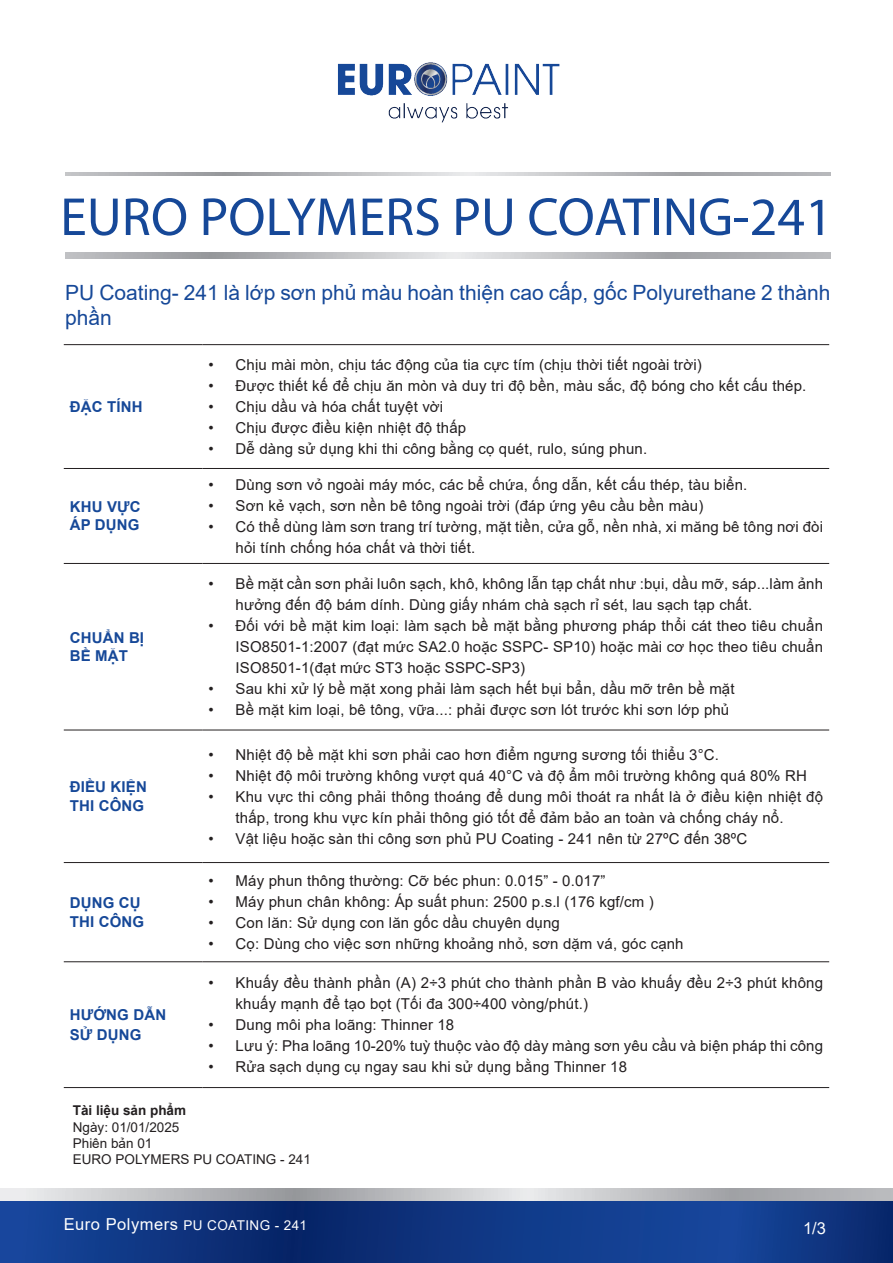
<style>
.page{position:relative;width:893px;height:1263px;background:#fff}
.page>*{position:absolute;margin:0;border:0;box-sizing:border-box;transform-origin:0 0}
.t1{font:54px "Myriad Pro";color:#164898}
.t2{font:21px/25.2px "Arial";color:#164898}
.t3{font:16.5px "Arial";color:#fff}
.t4{font:15px/21px "Arial";letter-spacing:.01em;color:#231f20}
.t5{font:700 15px/19.5px "Arial";letter-spacing:.01em;color:#164898}
.t6{font:13.5px/16.2px "Arial";color:#231f20}
.t7{font:13.5px "Arial";letter-spacing:.03em;color:#fff}
.t8{font:700 13.5px "Arial";color:#231f20}
.s1{font-size:16.5px}
</style>
<div class="page">
<svg style="left:0;top:1200px;width:893px;height:63px;background:#123985"></svg>
<svg style="left:0;top:1188px;width:893px;height:12px;background:#bebfc2"></svg>
<hr style="left:64px;top:344px;width:139px;height:1px;background:#231f20">
<hr style="left:203px;top:344px;width:626px;height:1px;background:#231f20">
<hr style="left:64px;top:468px;width:139px;height:1px;background:#231f20">
<hr style="left:203px;top:468px;width:626px;height:1px;background:#231f20">
<hr style="left:64px;top:563px;width:139px;height:1px;background:#231f20">
<hr style="left:203px;top:563px;width:626px;height:1px;background:#231f20">
<hr style="left:64px;top:730px;width:139px;height:1px;background:#231f20">
<hr style="left:203px;top:730px;width:626px;height:1px;background:#231f20">
<hr style="left:64px;top:862px;width:139px;height:1px;background:#231f20">
<hr style="left:203px;top:862px;width:626px;height:1px;background:#231f20">
<hr style="left:64px;top:961px;width:139px;height:1px;background:#231f20">
<hr style="left:203px;top:961px;width:626px;height:1px;background:#231f20">
<hr style="left:64px;top:1087px;width:139px;height:1px;background:#231f20">
<hr style="left:203px;top:1087px;width:626px;height:1px;background:#231f20">
<img style="left:338px;top:62px;width:222px;height:61px">
<svg style="left:65px;top:252px;width:765px;height:6px;background:#b9babd"></svg>
<svg style="left:65px;top:172px;width:765px;height:4px;background:#b9babd"></svg>
<h1 class="t1" style="left:60px;top:184px;width:774px">EURO POLYMERS PU COATING-241</h1>
<h2 class="t2" style="left:65px;top:280px;width:767px">PU Coating- 241 là lớp sơn phủ màu hoàn thiện cao cấp, gốc Polyurethane 2 thành phần</h2>
<p class="t5" style="left:70px;top:397px;width:74px">ĐẶC TÍNH</p>
<p class="t5" style="left:70px;top:498px;width:72px;line-height:18px">KHU VỰC<br>ÁP DỤNG</p>
<p class="t5" style="left:70px;top:629px;width:76px;line-height:18px">CHUẨN BỊ<br>BỀ MẶT</p>
<p class="t5" style="left:70px;top:777px;width:79px">ĐIỀU KIỆN<br>THI CÔNG</p>
<p class="t5" style="left:70px;top:893px;width:76px">DỤNG CỤ<br>THI CÔNG</p>
<p class="t5" style="left:70px;top:1005px;width:98px">HƯỚNG DẪN<br>SỬ DỤNG</p>
<p class="t4" style="left:209px;top:354px;width:495px">• Chịu mài mòn, chịu tác động của tia cực tím (chịu thời tiết ngoài trời)</p>
<p class="t4" style="left:209px;top:375px;width:599px">• Được thiết kế để chịu ăn mòn và duy tri độ bền, màu sắc, độ bóng cho kết cấu thép.</p>
<p class="t4" style="left:209px;top:396px;width:236px">• Chịu dầu và hóa chất tuyệt vời</p>
<p class="t4" style="left:209px;top:417px;width:259px">• Chịu được điều kiện nhiệt độ thấp</p>
<p class="t4" style="left:209px;top:438px;width:440px">• Dễ dàng sử dụng khi thi công bằng cọ quét, rulo, súng phun.</p>
<p class="t4" style="left:209px;top:474px;width:540px">• Dùng sơn vỏ ngoài máy móc, các bể chứa, ống dẫn, kết cấu thép, tàu biển.</p>
<p class="t4" style="left:209px;top:495px;width:496px">• Sơn kẻ vạch, sơn nền bê tông ngoài trời (đáp ứng yêu cầu bền màu)</p>
<p class="t4" style="left:236px;top:516px;width:589px;text-indent:-27px">• Có thể dùng làm sơn trang trí tường, mặt tiền, cửa gỗ, nền nhà, xi măng bê tông nơi đòi hỏi tính chống hóa chất và thời tiết.</p>
<p class="t4" style="left:236px;top:573px;width:589px;text-indent:-27px">• Bề mặt cần sơn phải luôn sạch, khô, không lẫn tạp chất như :bụi, dầu mỡ, sáp...làm ảnh hưởng đến độ bám dính. Dùng giấy nhám chà sạch rỉ sét, lau sạch tạp chất.</p>
<p class="t4" style="left:236px;top:615px;width:589px;text-align:justify;text-indent:-27px">• Đối với bề mặt kim loại: làm sạch bề mặt bằng phương pháp thổi cát theo tiêu chuẩn ISO8501-1:2007 (đạt mức SA2.0 hoặc SSPC- SP10) hoặc mài cơ học theo tiêu chuẩn ISO8501-1(đạt mức ST3 hoặc SSPC-SP3)</p>
<p class="t4" style="left:209px;top:678px;width:527px">• Sau khi xử lý bề mặt xong phải làm sạch hết bụi bẩn, dầu mỡ trên bề mặt</p>
<p class="t4" style="left:209px;top:699px;width:522px">• Bề mặt kim loại, bê tông, vữa...: phải được sơn lót trước khi sơn lớp phủ</p>
<p class="t4" style="left:209px;top:744px;width:512px">• Nhiệt độ bề mặt khi sơn phải cao hơn điểm ngưng sương tối thiểu 3°C.</p>
<p class="t4" style="left:209px;top:765px;width:600px">• Nhiệt độ môi trường không vượt quá 40°C và độ ẩm môi trường không quá 80% RH</p>
<p class="t4" style="left:236px;top:786px;width:589px;text-indent:-27px">• Khu vực thi công phải thông thoáng để dung môi thoát ra nhất là ở điều kiện nhiệt độ thấp, trong khu vực kín phải thông gió tốt để đảm bảo an toàn và chống cháy nổ.</p>
<p class="t4" style="left:209px;top:828px;width:540px">• Vật liệu hoặc sàn thi công sơn phủ PU Coating - 241 nên từ 27ºC đến 38ºC</p>
<p class="t4" style="left:209px;top:870px;width:398px">• Máy phun thông thường: Cỡ béc phun: 0.015” - 0.017”</p>
<p class="t4" style="left:209px;top:891px;width:447px">• Máy phun chân không: Áp suất phun: 2500 p.s.l (176 kgf/cm )</p>
<p class="t4" style="left:209px;top:912px;width:353px">• Con lăn: Sử dụng con lăn gốc dầu chuyên dụng</p>
<p class="t4" style="left:209px;top:933px;width:476px">• Cọ: Dùng cho việc sơn những khoảng nhỏ, sơn dặm vá, góc cạnh</p>
<p class="t4" style="left:236px;top:972px;width:589px;text-indent:-27px">• Khuấy đều thành phần (A) 2÷3 phút cho thành phần B vào khuấy đều 2÷3 phút không khuấy mạnh để tạo bọt (Tối đa 300÷400 vòng/phút.)</p>
<p class="t4" style="left:209px;top:1014px;width:247px">• Dung môi pha loãng: Thinner 18</p>
<p class="t4" style="left:209px;top:1035px;width:616px">• Lưu ý: Pha loãng 10-20% tuỳ thuộc vào độ dày màng sơn yêu cầu và biện pháp thi công</p>
<p class="t4" style="left:209px;top:1056px;width:420px">• Rửa sạch dụng cụ ngay sau khi sử dụng bằng Thinner 18</p>
<p class="t8" style="left:73px;top:1101px;width:115px">Tài liệu sản phẩm</p>
<p class="t6" style="left:73px;top:1119px;width:240px">Ngày: 01/01/2025<br>Phiên bản 01<br>EURO POLYMERS PU COATING - 241</p>
<p class="t7" style="left:64px;top:1216px;width:245px"><span class="s1">Euro Polymers</span> PU COATING - 241</p>
<p class="t3" style="left:803px;top:1216px;width:24px">1/3</p>
</div>
